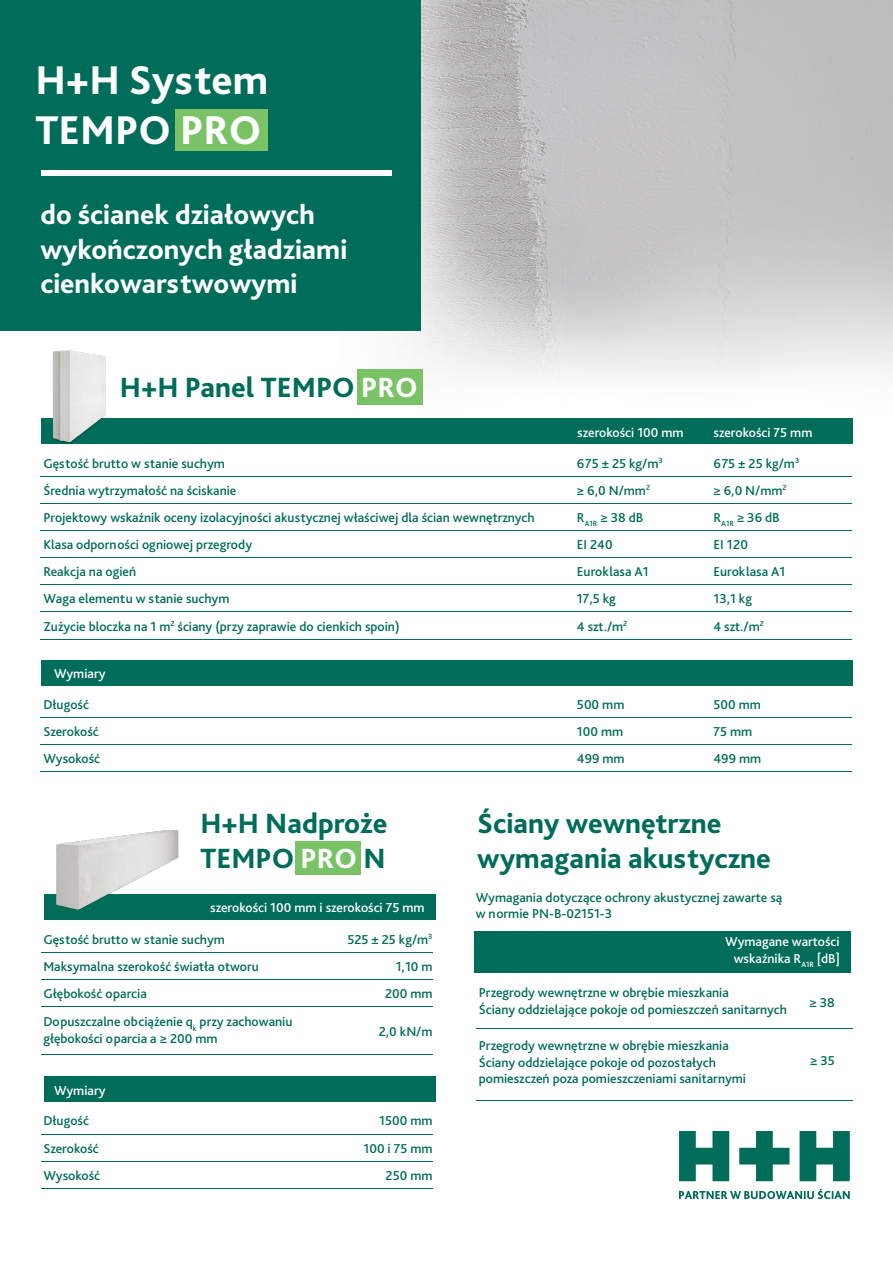
<style>
.page{position:relative;width:893px;height:1263px;background:#fff}
.page>*{position:absolute;margin:0;border:0;box-sizing:border-box;transform-origin:0 0}
.t1{font:800 42px "Bliss Pro";color:#fff}
.t2{font:800 29.1px "Bliss Pro";color:#006c5a}
.t3{font:800 28.5px/34.2px "Bliss Pro";color:#fff}
.t4{font:500 13.5px/16.5px "Bliss Pro";color:#006c5a}
.t5{font:500 13.5px "Bliss Pro";color:#fff}
.t6{font:500 7.8px "Bliss Pro";color:#006c5a}
.s1{color:#fff}
</style>
<div class="page">
<img style="left:404px;top:0;width:489px;height:672px">
<div style="left:0;top:0;width:420px;height:331px;background:#006c5a"></div>
<div style="left:41px;top:418px;width:811px;height:26px;background:#006c5a"></div>
<div style="left:41px;top:660px;width:811px;height:26px;background:#006c5a"></div>
<div style="left:44px;top:1076px;width:392px;height:26px;background:#006c5a"></div>
<div style="left:44px;top:893px;width:392px;height:26px;background:#006c5a"></div>
<div style="left:474px;top:931px;width:377px;height:41px;background:#006c5a"></div>
<div style="left:175px;top:109px;width:92px;height:42px;background:#79c366"></div>
<div style="left:41px;top:170px;width:351px;height:6px;background:#fff"></div>
<img style="left:52px;top:350px;width:54px;height:95px">
<img style="left:49px;top:830px;width:131px;height:90px">
<div style="left:357px;top:369px;width:66px;height:36px;background:#79c366"></div>
<div style="left:295px;top:841px;width:66px;height:34px;background:#79c366"></div>
<hr style="left:41px;top:476px;width:811px;height:1px;background:#006c5a">
<hr style="left:41px;top:717px;width:811px;height:1px;background:#006c5a">
<hr style="left:41px;top:1133px;width:392px;height:1px;background:#006c5a">
<hr style="left:41px;top:952px;width:392px;height:1px;background:#006c5a">
<hr style="left:476px;top:1028px;width:377px;height:1px;background:#006c5a">
<hr style="left:476px;top:1100px;width:377px;height:1px;background:#006c5a">
<hr style="left:41px;top:503px;width:811px;height:1px;background:#006c5a">
<hr style="left:41px;top:744px;width:811px;height:1px;background:#006c5a">
<hr style="left:41px;top:1161px;width:392px;height:1px;background:#006c5a">
<hr style="left:41px;top:979px;width:392px;height:1px;background:#006c5a">
<hr style="left:41px;top:530px;width:811px;height:1px;background:#006c5a">
<hr style="left:41px;top:771px;width:811px;height:1px;background:#006c5a">
<hr style="left:41px;top:1188px;width:392px;height:1px;background:#006c5a">
<hr style="left:41px;top:1006px;width:392px;height:1px;background:#006c5a">
<hr style="left:41px;top:1054px;width:392px;height:1px;background:#006c5a">
<hr style="left:41px;top:557px;width:811px;height:1px;background:#006c5a">
<hr style="left:41px;top:584px;width:811px;height:1px;background:#006c5a">
<hr style="left:41px;top:611px;width:811px;height:1px;background:#006c5a">
<hr style="left:41px;top:639px;width:811px;height:1px;background:#006c5a">
<svg style="left:679px;top:1131px;width:171px;height:50px"></svg>
<svg style="left:679px;top:1189px;width:171px;height:10px"></svg>
<p class="t1" style="left:35px;top:53px;width:234px">H+H System</p>
<p class="t1" style="left:35px;top:104px;width:228px">TEMPO PRO</p>
<p class="t3" style="left:40px;top:197px;width:308px">do ścianek działowych wykończonych gładziami cienkowarstwowymi</p>
<p class="t2" style="left:120px;top:369px;width:299px">H+H Panel TEMPO <span class="s1">PRO</span></p>
<p class="t5" style="left:577px;top:424px;width:108px">szerokości 100 mm</p>
<p class="t5" style="left:713px;top:424px;width:100px">szerokości 75 mm</p>
<p class="t4" style="left:43px;top:454px;width:183px">Gęstość brutto w stanie suchym</p>
<p class="t4" style="left:713px;top:454px;width:87px">675 ± 25 kg/m<sup>3</sup></p>
<p class="t4" style="left:577px;top:454px;width:87px">675 ± 25 kg/m<sup>3</sup></p>
<p class="t4" style="left:43px;top:481px;width:195px">Średnia wytrzymałość na ściskanie</p>
<p class="t4" style="left:713px;top:481px;width:75px">≥ 6,0 N/mm<sup>2</sup></p>
<p class="t4" style="left:577px;top:481px;width:75px">≥ 6,0 N/mm<sup>2</sup></p>
<p class="t4" style="left:43px;top:509px;width:493px">Projektowy wskaźnik oceny izolacyjności akustycznej właściwej dla ścian wewnętrznych</p>
<p class="t6" style="left:713px;top:519px;width:22px"><sup>R</sup>A1R</p>
<p class="t4" style="left:577px;top:509px;width:68px">R<sub>A1R</sub> ≥ 38 dB</p>
<p class="t4" style="left:737px;top:509px;width:44px">≥ 36 dB</p>
<p class="t4" style="left:43px;top:536px;width:210px">Klasa odporności ogniowej przegrody</p>
<p class="t4" style="left:577px;top:536px;width:37px">EI 240</p>
<p class="t4" style="left:713px;top:536px;width:36px">EI 120</p>
<p class="t4" style="left:43px;top:563px;width:94px">Reakcja na ogień</p>
<p class="t4" style="left:577px;top:563px;width:73px">Euroklasa A1</p>
<p class="t4" style="left:713px;top:563px;width:73px">Euroklasa A1</p>
<p class="t4" style="left:43px;top:590px;width:188px">Waga elementu w stanie suchym</p>
<p class="t4" style="left:43px;top:618px;width:358px">Zużycie bloczka na 1 m<sup>2</sup> ściany (przy zaprawie do cienkich spoin)</p>
<p class="t4" style="left:577px;top:590px;width:40px">17,5 kg</p>
<p class="t4" style="left:577px;top:618px;width:52px">4 szt./m<sup>2</sup></p>
<p class="t4" style="left:713px;top:590px;width:40px">13,1 kg</p>
<p class="t4" style="left:713px;top:618px;width:52px">4 szt./m<sup>2</sup></p>
<p class="t5" style="left:54px;top:665px;width:53px">Wymiary</p>
<p class="t4" style="left:43px;top:696px;width:47px">Długość</p>
<p class="t4" style="left:577px;top:696px;width:49px">500 mm</p>
<p class="t4" style="left:713px;top:696px;width:49px">500 mm</p>
<p class="t4" style="left:43px;top:723px;width:57px">Szerokość</p>
<p class="t4" style="left:577px;top:723px;width:48px">100 mm</p>
<p class="t4" style="left:713px;top:723px;width:40px">75 mm</p>
<p class="t4" style="left:43px;top:750px;width:58px">Wysokość</p>
<p class="t4" style="left:577px;top:750px;width:49px">499 mm</p>
<p class="t4" style="left:713px;top:750px;width:49px">499 mm</p>
<p class="t2" style="left:200px;top:806px;width:188px">H+H Nadproże</p>
<p class="t2" style="left:200px;top:841px;width:187px">TEMPO <span class="s1">PRO</span> N</p>
<p class="t5" style="left:210px;top:899px;width:216px">szerokości 100 mm i szerokości 75 mm</p>
<p class="t4" style="left:43px;top:930px;width:183px">Gęstość brutto w stanie suchym</p>
<p class="t4" style="left:347px;top:930px;width:87px">525 ± 25 kg/m<sup>3</sup></p>
<p class="t4" style="left:43px;top:957px;width:217px">Maksymalna szerokość światła otworu</p>
<p class="t4" style="left:396px;top:957px;width:38px">1,10 m</p>
<p class="t4" style="left:43px;top:984px;width:105px">Głębokość oparcia</p>
<p class="t4" style="left:43px;top:1013px;width:251px">Dopuszczalne obciążenie q<sub>k</sub> przy zachowaniu głębokości oparcia a ≥ 200 mm</p>
<p class="t4" style="left:385px;top:984px;width:49px">200 mm</p>
<p class="t4" style="left:379px;top:1023px;width:55px">2,0 kN/m</p>
<p class="t5" style="left:54px;top:1082px;width:53px">Wymiary</p>
<p class="t4" style="left:43px;top:1112px;width:47px">Długość</p>
<p class="t4" style="left:379px;top:1112px;width:55px">1500 mm</p>
<p class="t4" style="left:43px;top:1139px;width:57px">Szerokość</p>
<p class="t4" style="left:363px;top:1139px;width:71px">100 i 75 mm</p>
<p class="t4" style="left:43px;top:1166px;width:58px">Wysokość</p>
<p class="t4" style="left:386px;top:1166px;width:48px">250 mm</p>
<p class="t2" style="left:477px;top:806px;width:246px">Ściany wewnętrzne</p>
<p class="t2" style="left:477px;top:841px;width:295px">wymagania akustyczne</p>
<p class="t4" style="left:476px;top:888px;width:308px">Wymagania dotyczące ochrony akustycznej zawarte są</p>
<p class="t4" style="left:476px;top:905px;width:138px">w normie PN-B-02151-3</p>
<p class="t5" style="left:725px;top:933px;width:116px">Wymagane wartości</p>
<p class="t5" style="left:734px;top:950px;width:107px">wskaźnika R<sub>A1R</sub> [dB]</p>
<p class="t4" style="left:479px;top:984px;width:252px">Przegrody wewnętrzne w obrębie mieszkania</p>
<p class="t4" style="left:479px;top:1001px;width:310px">Ściany oddzielające pokoje od pomieszczeń sanitarnych</p>
<p class="t4" style="left:479px;top:1037px;width:252px">Przegrody wewnętrzne w obrębie mieszkania</p>
<p class="t4" style="left:479px;top:1053px;width:269px">Ściany oddzielające pokoje od pozostałych pomieszczeń poza pomieszczeniami sanitarnymi</p>
<p class="t4" style="left:810px;top:994px;width:27px">≥ 38</p>
<p class="t4" style="left:810px;top:1052px;width:26px">≥ 35</p>
</div>
